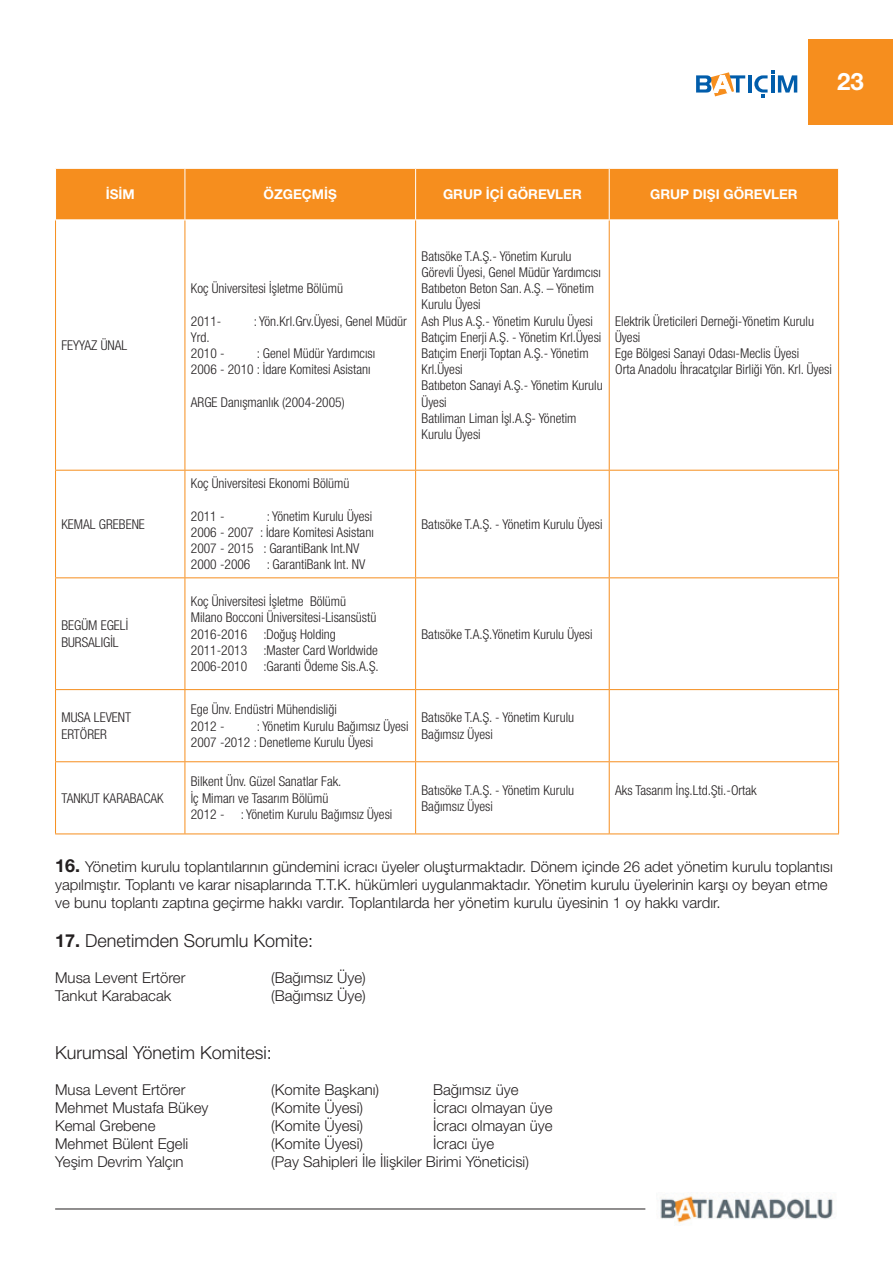
<style>
.page{position:relative;width:893px;height:1263px;background:#fff}
.page>*{position:absolute;margin:0;border:0;box-sizing:border-box;transform-origin:0 0}
.t1{font:700 24px "Helvetica Neue LT Pro";color:#fff}
.t2{font:300 18px "Helvetica Neue LT Pro";color:#231f20}
.t3{font:300 15px/18px "Helvetica Neue LT Pro";color:#231f20}
.t4{font:300 condensed 13.5px/16.2px "Helvetica Neue LT Pro";color:#231f20}
.t5{font:700 13.5px "Helvetica Neue LT Pro";color:#fff}
.s1{font-weight:700;font-size:18px}
.s2{font-weight:700}
</style>
<div class="page">
<div style="left:808px;top:39px;width:85px;height:85px;background:#f68e1e"></div>
<img style="left:660px;top:1192px;width:173px;height:31px">
<hr style="left:55px;top:1208px;width:590px;height:1px;background:#231f20">
<svg style="left:696px;top:72px;width:49px;height:24px"></svg>
<hr style="left:748px;top:75px;width:4px;height:18px;background:#015dab">
<svg style="left:754px;top:70px;width:43px;height:27px"></svg>
<div style="left:56px;top:169px;width:782px;height:50px;background:#f68e1e"></div>
<hr style="left:55px;top:220px;width:1px;height:250px;background:#f68e1e">
<hr style="left:185px;top:220px;width:1px;height:250px;background:#f68e1e">
<hr style="left:415px;top:220px;width:1px;height:250px;background:#f68e1e">
<hr style="left:609px;top:220px;width:1px;height:250px;background:#f68e1e">
<hr style="left:838px;top:220px;width:1px;height:250px;background:#f68e1e">
<hr style="left:55px;top:470px;width:130px;height:1px;background:#f68e1e">
<hr style="left:55px;top:471px;width:1px;height:106px;background:#f68e1e">
<hr style="left:185px;top:470px;width:231px;height:1px;background:#f68e1e">
<hr style="left:185px;top:471px;width:1px;height:106px;background:#f68e1e">
<hr style="left:416px;top:470px;width:193px;height:1px;background:#f68e1e">
<hr style="left:415px;top:471px;width:1px;height:106px;background:#f68e1e">
<hr style="left:609px;top:470px;width:230px;height:1px;background:#f68e1e">
<hr style="left:609px;top:471px;width:1px;height:106px;background:#f68e1e">
<hr style="left:838px;top:471px;width:1px;height:106px;background:#f68e1e">
<hr style="left:55px;top:577px;width:130px;height:1px;background:#f68e1e">
<hr style="left:55px;top:578px;width:1px;height:111px;background:#f68e1e">
<hr style="left:185px;top:577px;width:231px;height:1px;background:#f68e1e">
<hr style="left:185px;top:578px;width:1px;height:111px;background:#f68e1e">
<hr style="left:416px;top:577px;width:193px;height:1px;background:#f68e1e">
<hr style="left:415px;top:578px;width:1px;height:111px;background:#f68e1e">
<hr style="left:609px;top:577px;width:230px;height:1px;background:#f68e1e">
<hr style="left:609px;top:578px;width:1px;height:111px;background:#f68e1e">
<hr style="left:838px;top:578px;width:1px;height:111px;background:#f68e1e">
<hr style="left:55px;top:689px;width:130px;height:1px;background:#f68e1e">
<hr style="left:55px;top:690px;width:1px;height:71px;background:#f68e1e">
<hr style="left:185px;top:689px;width:231px;height:1px;background:#f68e1e">
<hr style="left:185px;top:690px;width:1px;height:71px;background:#f68e1e">
<hr style="left:416px;top:689px;width:193px;height:1px;background:#f68e1e">
<hr style="left:415px;top:690px;width:1px;height:71px;background:#f68e1e">
<hr style="left:609px;top:689px;width:230px;height:1px;background:#f68e1e">
<hr style="left:609px;top:690px;width:1px;height:71px;background:#f68e1e">
<hr style="left:838px;top:690px;width:1px;height:71px;background:#f68e1e">
<hr style="left:55px;top:761px;width:130px;height:1px;background:#f68e1e">
<hr style="left:55px;top:762px;width:1px;height:71px;background:#f68e1e">
<hr style="left:185px;top:761px;width:231px;height:1px;background:#f68e1e">
<hr style="left:185px;top:762px;width:1px;height:71px;background:#f68e1e">
<hr style="left:416px;top:761px;width:193px;height:1px;background:#f68e1e">
<hr style="left:415px;top:762px;width:1px;height:71px;background:#f68e1e">
<hr style="left:609px;top:761px;width:230px;height:1px;background:#f68e1e">
<hr style="left:609px;top:762px;width:1px;height:71px;background:#f68e1e">
<hr style="left:838px;top:762px;width:1px;height:71px;background:#f68e1e">
<hr style="left:55px;top:833px;width:130px;height:1px;background:#f68e1e">
<hr style="left:185px;top:833px;width:231px;height:1px;background:#f68e1e">
<hr style="left:416px;top:833px;width:193px;height:1px;background:#f68e1e">
<hr style="left:609px;top:833px;width:230px;height:1px;background:#f68e1e">
<hr style="left:185px;top:169px;width:1px;height:50px;background:#fff">
<hr style="left:415px;top:169px;width:1px;height:50px;background:#fff">
<hr style="left:609px;top:169px;width:1px;height:50px;background:#fff">
<p class="t5" style="left:106px;top:186px;width:30px">İSİM</p>
<p class="t5" style="left:264px;top:186px;width:75px">ÖZGEÇMİŞ</p>
<p class="t5" style="left:443px;top:186px;width:140px">GRUP İÇİ GÖREVLER</p>
<p class="t5" style="left:650px;top:186px;width:149px">GRUP DIŞI GÖREVLER</p>
<h1 class="t1" style="left:837px;top:66px;width:28px">23</h1>
<p class="t4" style="left:61px;top:337px;width:67px">FEYYAZ ÜNAL</p>
<p class="t4" style="left:191px;top:280px;width:154px">Koç Üniversitesi İşletme Bölümü</p>
<p class="t4" style="left:191px;top:313px;width:32px">2011-</p>
<p class="t4" style="left:254px;top:313px;width:155px">: Yön.Krl.Grv.Üyesi, Genel Müdür</p>
<p class="t4" style="left:191px;top:329px;width:35px">Yrd.<br>2010 -</p>
<p class="t4" style="left:191px;top:345px;width:186px;text-indent:66px">: Genel Müdür Yardımcısı<br>2006 - 2010 : İdare Komitesi Asistanı</p>
<p class="t4" style="left:191px;top:394px;width:155px">ARGE Danışmanlık (2004-2005)</p>
<p class="t4" style="left:422px;top:248px;width:183px">Batısöke T.A.Ş.- Yönetim Kurulu<br>Görevli Üyesi, Genel Müdür Yardımcısı<br>Batıbeton Beton San. A.Ş. – Yönetim<br>Kurulu Üyesi<br>Ash Plus A.Ş.- Yönetim Kurulu Üyesi<br>Batıçim Enerji A.Ş. - Yönetim Krl.Üyesi<br>Batıçim Enerji Toptan A.Ş.- Yönetim<br>Krl.Üyesi<br>Batıbeton Sanayi A.Ş.- Yönetim Kurulu<br>Üyesi<br>Batıliman Liman İşl.A.Ş- Yönetim<br>Kurulu Üyesi</p>
<p class="t4" style="left:615px;top:313px;width:218px">Elektrik Üreticileri Derneği-Yönetim Kurulu Üyesi<br>Ege Bölgesi Sanayi Odası-Meclis Üyesi<br>Orta Anadolu İhracatçılar Birliği Yön. Krl. Üyesi</p>
<p class="t4" style="left:61px;top:516px;width:85px">KEMAL GREBENE</p>
<p class="t4" style="left:61px;top:617px;width:68px">BEGÜM EGELİ<br>BURSALIGİL</p>
<p class="t4" style="left:191px;top:475px;width:160px">Koç Üniversitesi Ekonomi Bölümü</p>
<p class="t4" style="left:191px;top:508px;width:35px">2011 -</p>
<p class="t4" style="left:191px;top:508px;width:184px;text-indent:76px">: Yönetim Kurulu Üyesi<br>2006 - 2007 : İdare Komitesi Asistanı<br>2007 - 2015 : GarantiBank Int.NV<br>2000 -2006 : GarantiBank Int. NV</p>
<p class="t4" style="left:422px;top:516px;width:183px">Batısöke T.A.Ş. - Yönetim Kurulu Üyesi</p>
<p class="t4" style="left:191px;top:593px;width:189px">Koç Üniversitesi İşletme Bölümü Milano Bocconi Üniversitesi-Lisansüstü 2016-2016 :Doğuş Holding 2011-2013 :Master Card Worldwide 2006-2010 :Garanti Ödeme Sis.A.Ş.</p>
<p class="t4" style="left:422px;top:626px;width:173px">Batısöke T.A.Ş.Yönetim Kurulu Üyesi</p>
<p class="t4" style="left:61px;top:709px;width:71px">MUSA LEVENT<br>ERTÖRER</p>
<p class="t4" style="left:191px;top:701px;width:148px">Ege Ünv. Endüstri Mühendisliği<br>2012 -</p>
<p class="t4" style="left:191px;top:718px;width:219px;text-indent:66px">: Yönetim Kurulu Bağımsız Üyesi<br>2007 -2012 : Denetleme Kurulu Üyesi</p>
<p class="t4" style="left:422px;top:709px;width:154px">Batısöke T.A.Ş. - Yönetim Kurulu<br>Bağımsız Üyesi</p>
<p class="t4" style="left:191px;top:773px;width:203px">Bilkent Ünv. Güzel Sanatlar Fak.<br>İç Mimarı ve Tasarım Bölümü<br>2012 - : Yönetim Kurulu Bağımsız Üyesi</p>
<p class="t4" style="left:421px;top:782px;width:154px">Batısöke T.A.Ş. - Yönetim Kurulu<br>Bağımsız Üyesi</p>
<p class="t4" style="left:615px;top:782px;width:143px">Aks Tasarım İnş.Ltd.Şti.-Ortak</p>
<p class="t3" style="left:55px;top:857px;width:779px"><span class="s1">16.</span> Yönetim kurulu toplantılarının gündemini icracı üyeler oluşturmaktadır. Dönem içinde 26 adet yönetim kurulu toplantısı yapılmıştır. Toplantı ve karar nisaplarında T.T.K. hükümleri uygulanmaktadır. Yönetim kurulu üyelerinin karşı oy beyan etme ve bunu toplantı zaptına geçirme hakkı vardır. Toplantılarda her yönetim kurulu üyesinin 1 oy hakkı vardır.</p>
<h2 class="t2" style="left:55px;top:930px;width:260px"><span class="s2">17.</span> Denetimden Sorumlu Komite:</h2>
<p class="t3" style="left:55px;top:968px;width:132px">Musa Levent Ertörer</p>
<p class="t3" style="left:271px;top:968px;width:96px">(Bağımsız Üye)</p>
<p class="t3" style="left:55px;top:986px;width:118px">Tankut Karabacak</p>
<p class="t3" style="left:271px;top:986px;width:96px">(Bağımsız Üye)</p>
<p class="t4" style="left:61px;top:790px;width:104px">TANKUT KARABACAK</p>
<h2 class="t2" style="left:55px;top:1041px;width:218px">Kurumsal Yönetim Komitesi:</h2>
<p class="t3" style="left:55px;top:1080px;width:132px">Musa Levent Ertörer</p>
<p class="t3" style="left:271px;top:1080px;width:110px">(Komite Başkanı)</p>
<p class="t3" style="left:433px;top:1080px;width:87px">Bağımsız üye</p>
<p class="t3" style="left:55px;top:1098px;width:155px">Mehmet Mustafa Bükey</p>
<p class="t3" style="left:271px;top:1098px;width:93px">(Komite Üyesi)</p>
<p class="t3" style="left:433px;top:1098px;width:121px">İcracı olmayan üye</p>
<p class="t3" style="left:55px;top:1116px;width:102px">Kemal Grebene</p>
<p class="t3" style="left:271px;top:1116px;width:93px">(Komite Üyesi)</p>
<p class="t3" style="left:433px;top:1116px;width:121px">İcracı olmayan üye</p>
<p class="t3" style="left:55px;top:1134px;width:135px">Mehmet Bülent Egeli</p>
<p class="t3" style="left:271px;top:1134px;width:93px">(Komite Üyesi)</p>
<p class="t3" style="left:433px;top:1134px;width:63px">İcracı üye</p>
<p class="t3" style="left:55px;top:1152px;width:130px">Yeşim Devrim Yalçın</p>
<p class="t3" style="left:271px;top:1152px;width:259px">(Pay Sahipleri İle İlişkiler Birimi Yöneticisi)</p>
</div>
